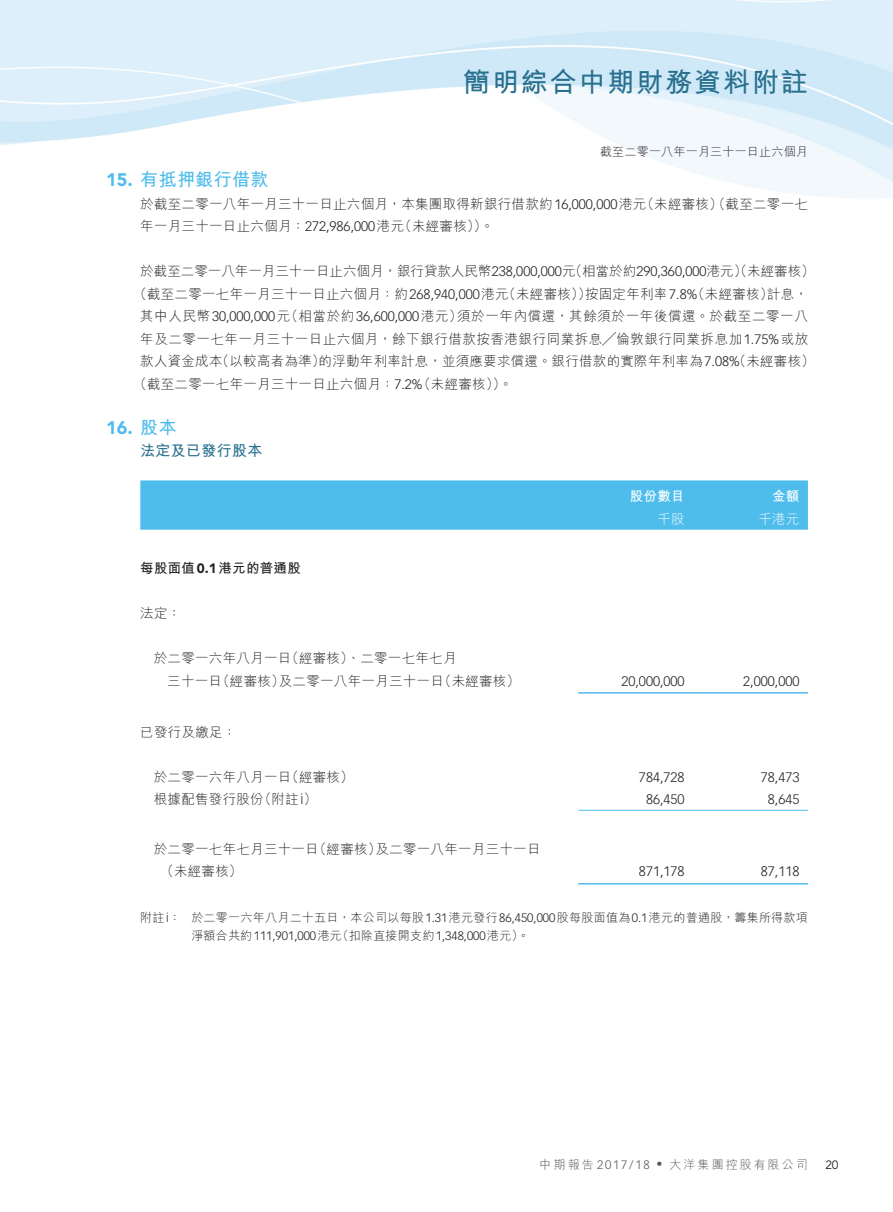
<style>
.page{position:relative;width:893px;height:1212px;background:#fff}
.page>*{position:absolute;margin:0;border:0;box-sizing:border-box;transform-origin:0 0}
.t1{font:700 27px "M Hei HK";letter-spacing:.07em;color:#28708e}
._01_H1{font:700 18px "M Hei HK";letter-spacing:.02em;color:#4fbdec}
._01_H1-2{font:900 18px "Avenir LT Std";color:#4fbdec}
._02_H2{font:700 15px "M Hei HK";letter-spacing:.02em;color:#28708e}
._00_txt{font:300 13.5px/22.5px "M Hei HK";letter-spacing:.02em;color:#231f20}
._50_Table_txt{font:300 13.5px "M Hei HK";letter-spacing:.02em;color:#231f20}
._00_txt-2{font:300 13.5px/22.5px "M Hei HK";color:#231f20}
._00_txt-3{font:300 13.5px/22.5px "M Hei HK";letter-spacing:.045em;color:#231f20}
._50_Table_txt-2{font:300 13.5px "Vectora LT Std";color:#231f20}
._00_txt-4{font:300 13.5px "M Hei HK";letter-spacing:.04em;color:#231f20}
._00_txt-5{font:300 13.5px "Vectora LT Std";color:#231f20}
._50_Table_txt-3{font:700 13.5px "M Hei HK";letter-spacing:.02em;color:#231f20}
._50_Table_txt-4{font:700 13.5px "M Hei HK";letter-spacing:.02em;color:#fff}
._50_Table_txt-5{font:300 13.5px "M Hei HK";color:#fff}
._06_Notes{font:300 12px "M Hei HK";letter-spacing:.025em;color:#231f20}
._06_Notes-2{font:300 12px "Vectora LT Std";color:#231f20}
.t2{font:300 12px "Vectora LT Std";color:#57585a}
.t3{font:300 12px "M Hei HK";letter-spacing:.17em;color:#57585a}
.t4{font:12px "Avenir LT Std";color:#231f20}
.t5{font:12px "Avenir LT Std";color:#57585a}
.s1{font-family:"Avenir LT Std";font-weight:900}
.s2{font-family:"Vectora LT Std"}
.s3{font-family:"M Hei HK"}
.s4{font-family:"M Hei HK";font-weight:700}
</style>
<div class="page">
<div style="left:140px;top:480px;width:668px;height:50px;background:#4fbdec"></div>
<hr style="left:578px;top:692px;width:115px;height:2px;background:#4fbdec">
<hr style="left:693px;top:692px;width:115px;height:2px;background:#4fbdec">
<hr style="left:578px;top:810px;width:115px;height:1px;background:#4fbdec">
<hr style="left:693px;top:810px;width:115px;height:1px;background:#4fbdec">
<hr style="left:578px;top:883px;width:115px;height:1px;background:#4fbdec">
<hr style="left:693px;top:883px;width:115px;height:1px;background:#4fbdec">
<h1 class="t1" style="left:463px;top:63px;width:346px">簡明綜合中期財務資料附註</h1>
<p class="_01_H1" style="left:106px;top:166px;width:164px"><span class="s1">15.</span> 有抵押銀行借款</p>
<p class="_06_Notes" style="left:600px;top:146px;width:209px">截至二零一八年一月三十一日止六個月</p>
<p class="_00_txt" style="left:641px;top:192px;width:169px">（未經審核）（截至二零一七</p>
<p class="_00_txt" style="left:399px;top:192px;width:249px;text-indent:-258px">於截至二零一八年一月三十一日止六個月，本集團取得新銀行借款約<span class="s2">16,000,000</span>港元（未經審核 。((</p>
<p class="_00_txt" style="left:140px;top:215px;width:265px">年一月三十一日止六個月：<span class="s2">272,986,000</span>港元</p>
<p class="_00_txt-2" style="left:767px;top:260px;width:49px;text-indent:-627px">於截至二零一八年一月三十一日止六個月，銀行貸款人民幣<span class="s2">238,000,000</span> （元相當於約<span class="s2">290,360,000</span>港元）（未經審核(計息，</p>
<p class="_00_txt-3" style="left:457px;top:282px;width:352px;text-indent:-324px">（截至二零一七年一月三十一日止六個月：約<span class="s2">268,940,000</span>港元<br>須於一年內償還，其餘須於一年後償還。於截至二零一八</p>
<p class="_00_txt" style="left:503px;top:282px;width:90px">（未經審核））</p>
<p class="_00_txt" style="left:691px;top:282px;width:83px">（未經審核）</p>
<p class="_00_txt" style="left:585px;top:282px;width:114px">按固定年利率<span class="s2">7.8%</span></p>
<p class="_00_txt-5" style="left:140px;top:309px;width:324px"><span class="s3">其中人民幣</span>30,000,000 <span class="s3">（元 相當於約</span>36,600,000<span class="s3">港元）</span></p>
<p class="_00_txt-4" style="left:140px;top:332px;width:669px">年及二零一七年一月三十一日止六個月，餘下銀行借款按香港銀行同業拆息╱倫敦銀行同業拆息加<span class="s2">1.75%</span>或放</p>
<p class="_00_txt" style="left:733px;top:350px;width:83px">（未經審核(</p>
<p class="_00_txt" style="left:216px;top:350px;width:111px">（以較高者為準）</p>
<p class="_00_txt" style="left:319px;top:350px;width:422px">的浮動年利率計息，並須應要求償還。銀行借款的實際年利率為<span class="s2">7.08%</span></p>
<p class="_00_txt" style="left:140px;top:350px;width:84px">款人資金成本</p>
<p class="_00_txt" style="left:134px;top:372px;width:290px">（截至二零一七年一月三十一日止六個月：<span class="s2">7.2%</span></p>
<p class="_01_H1-2" style="left:106px;top:416px;width:72px">16. <span class="s4">股本</span></p>
<p class="_02_H2" style="left:140px;top:440px;width:124px">法定及已發行股本</p>
<p class="_00_txt" style="left:417px;top:372px;width:97px">（未經審核 。((</p>
<p class="_50_Table_txt-3" style="left:140px;top:558px;width:162px">每股面值<span class="s1">0.1</span>港元的普通股</p>
<p class="_50_Table_txt" style="left:140px;top:606px;width:42px">法定：</p>
<p class="_50_Table_txt" style="left:286px;top:651px;width:172px">（經審核）、二零一七年七月</p>
<p class="_50_Table_txt" style="left:154px;top:651px;width:139px">於二零一六年八月一日</p>
<p class="_50_Table_txt" style="left:216px;top:674px;width:70px">（經審核）</p>
<p class="_50_Table_txt" style="left:438px;top:674px;width:83px">（未經審核(</p>
<p class="_50_Table_txt" style="left:167px;top:674px;width:56px">三十一日</p>
<p class="_50_Table_txt" style="left:140px;top:725px;width:97px">已發行及繳足：</p>
<p class="_50_Table_txt" style="left:279px;top:674px;width:166px">及二零一八年一月三十一日</p>
<p class="_50_Table_txt" style="left:286px;top:770px;width:70px">（經審核(</p>
<p class="_50_Table_txt" style="left:154px;top:770px;width:139px">於二零一六年八月一日</p>
<p class="_50_Table_txt" style="left:258px;top:792px;width:60px">（附註<span class="s2">i</span>(</p>
<p class="_50_Table_txt" style="left:154px;top:792px;width:111px">根據配售發行股份</p>
<p class="_50_Table_txt" style="left:313px;top:842px;width:70px">（經審核）</p>
<p class="_50_Table_txt" style="left:154px;top:842px;width:166px">於二零一七年七月三十一日</p>
<p class="_50_Table_txt" style="left:375px;top:842px;width:166px">及二零一八年一月三十一日</p>
<p class="_50_Table_txt-4" style="left:630px;top:486px;width:56px">股份數目</p>
<p class="_50_Table_txt-5" style="left:657px;top:512px;width:29px">千股</p>
<p class="_50_Table_txt-4" style="left:772px;top:486px;width:29px">金額</p>
<p class="_50_Table_txt-5" style="left:758px;top:512px;width:43px">千港元</p>
<p class="_50_Table_txt-2" style="left:621px;top:673px;width:65px">20,000,000</p>
<p class="_50_Table_txt-2" style="left:743px;top:673px;width:58px">2,000,000</p>
<p class="_50_Table_txt-2" style="left:639px;top:769px;width:47px">784,728</p>
<p class="_50_Table_txt-2" style="left:761px;top:769px;width:40px">78,473</p>
<p class="_50_Table_txt-2" style="left:646px;top:792px;width:40px">86,450</p>
<p class="_50_Table_txt-2" style="left:768px;top:792px;width:33px">8,645</p>
<p class="_50_Table_txt" style="left:161px;top:864px;width:83px">（未經審核(</p>
<p class="_06_Notes" style="left:191px;top:911px;width:618px">於二零一六年八月二十五日，本公司以每股<span class="s2">1.31</span>港元發行<span class="s2">86,450,000</span>股每股面值為<span class="s2">0.1</span>港元的普通股，籌集所得款項</p>
<p class="_50_Table_txt-2" style="left:639px;top:864px;width:47px">871,178</p>
<p class="_50_Table_txt-2" style="left:761px;top:864px;width:40px">87,118</p>
<p class="_06_Notes" style="left:140px;top:911px;width:42px">附註<span class="s2">i</span>：</p>
<p class="_06_Notes" style="left:337px;top:929px;width:194px">（扣除直接開支約<span class="s2">1,348,000</span>港元。(</p>
<p class="_06_Notes-2" style="left:191px;top:928px;width:152px"><span class="s3">淨額合共約</span>111,901,000<span class="s3">港元</span></p>
<p class="t2" style="left:540px;top:1158px;width:112px"><span class="s3">中期報告</span> 2 0 1 7 1/ 8</p>
<p class="t5" style="left:657px;top:1157px;width:7px">•</p>
<p class="t3" style="left:670px;top:1158px;width:140px">大洋集團控股有限公司</p>
<p class="t4" style="left:825px;top:1158px;width:14px">20</p>
</div>
